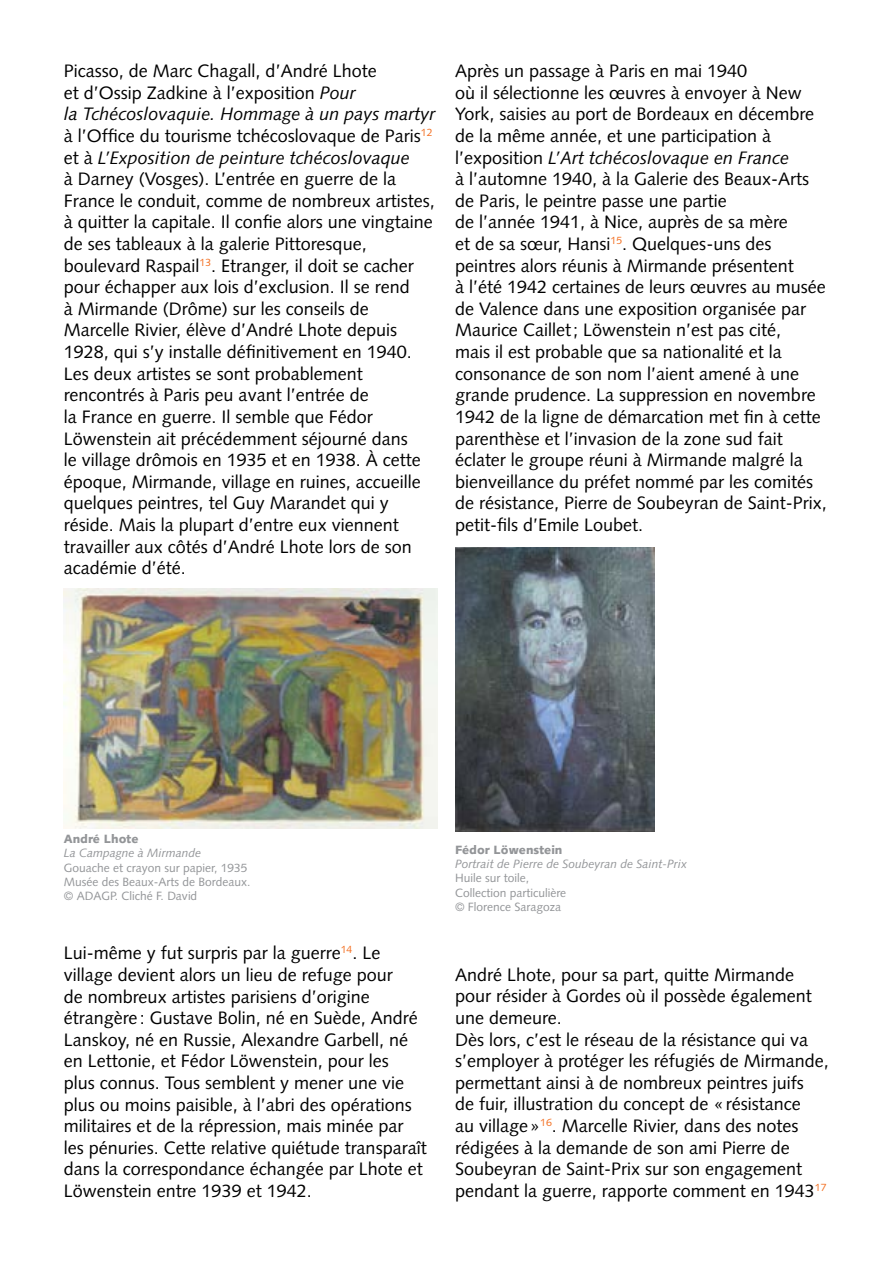
<style>
.page{position:relative;width:893px;height:1263px;background:#fff}
.page>*{position:absolute;margin:0;border:0;box-sizing:border-box;transform-origin:0 0}
.t1{font:18px/21.6px "Syntax";color:#000}
.t2{font:12px/14.4px "Syntax";color:#939598}
.t3{font:italic 12px "Syntax";color:#939598}
.t4{font:900 12px "Syntax";color:#939598}
.s1{font-style:italic}
</style>
<div class="page">
<img style="left:64px;top:588px;width:374px;height:240px">
<img style="left:455px;top:548px;width:199px;height:283px">
<p class="t1" style="left:64px;top:60px;width:373px">Picasso, de Marc Chagall, d’André Lhote<br>et d’Ossip Zadkine à l’exposition <span class="s1">Pour<br>la Tchécoslovaquie. Hommage à un pays martyr </span>à l’Office du tourisme tchécoslovaque de Paris<sup>12 </sup>et à <span class="s1">L’Exposition de peinture tchécoslovaque<br></span>à Darney (Vosges). L’entrée en guerre de la France le conduit, comme de nombreux artistes, à quitter la capitale. Il confie alors une vingtaine de ses tableaux à la galerie Pittoresque, boulevard Raspail<sup>13</sup>. Etranger, il doit se cacher pour échapper aux lois d’exclusion. Il se rend<br>à Mirmande (Drôme) sur les conseils de Marcelle Rivier, élève d’André Lhote depuis 1928, qui s’y installe définitivement en 1940.<br>Les deux artistes se sont probablement rencontrés à Paris peu avant l’entrée de<br>la France en guerre. Il semble que Fédor Löwenstein ait précédemment séjourné dans<br>le village drômois en 1935 et en 1938. À cette époque, Mirmande, village en ruines, accueille quelques peintres, tel Guy Marandet qui y réside. Mais la plupart d’entre eux viennent travailler aux côtés d’André Lhote lors de son académie d’été.</p>
<p class="t1" style="left:455px;top:60px;width:373px">Après un passage à Paris en mai 1940<br>où il sélectionne les œuvres à envoyer à New York, saisies au port de Bordeaux en décembre de la même année, et une participation à l’exposition <span class="s1">L’Art tchécoslovaque en France<br></span>à l’automne 1940, à la Galerie des Beaux-Arts de Paris, le peintre passe une partie<br>de l’année 1941, à Nice, auprès de sa mère<br>et de sa sœur, Hansi<sup>15</sup>. Quelques-uns des peintres alors réunis à Mirmande présentent<br>à l’été 1942 certaines de leurs œuvres au musée de Valence dans une exposition organisée par Maurice Caillet; Löwenstein n’est pas cité,<br>mais il est probable que sa nationalité et la consonance de son nom l’aient amené à une grande prudence. La suppression en novembre 1942 de la ligne de démarcation met fin à cette parenthèse et l’invasion de la zone sud fait éclater le groupe réuni à Mirmande malgré la bienveillance du préfet nommé par les comités de résistance, Pierre de Soubeyran de Saint-Prix, petit-fils d’Emile Loubet.</p>
<p class="t4" style="left:64px;top:831px;width:76px">André Lhote</p>
<p class="t3" style="left:64px;top:846px;width:139px">La Campagne à Mirmande</p>
<p class="t2" style="left:64px;top:860px;width:188px">Gouache et crayon sur papier, 1935<br>Musée des Beaux-Arts de Bordeaux. © ADAGP. Cliché F. David</p>
<p class="t1" style="left:64px;top:942px;width:364px">Lui-même y fut surpris par la guerre<sup>14</sup>. Le village devient alors un lieu de refuge pour<br>de nombreux artistes parisiens d’origine étrangère: Gustave Bolin, né en Suède, André Lanskoy, né en Russie, Alexandre Garbell, né en Lettonie, et Fédor Löwenstein, pour les<br>plus connus. Tous semblent y mener une vie plus ou moins paisible, à l’abri des opérations militaires et de la répression, mais minée par les pénuries. Cette relative quiétude transparaît dans la correspondance échangée par Lhote et Löwenstein entre 1939 et 1942.</p>
<p class="t4" style="left:455px;top:842px;width:109px">Fédor Löwenstein</p>
<p class="t3" style="left:455px;top:857px;width:234px">Portrait de Pierre de Soubeyran de Saint-Prix</p>
<p class="t2" style="left:455px;top:871px;width:113px">Huile sur toile,<br>Collection particulière © Florence Saragoza</p>
<p class="t1" style="left:455px;top:964px;width:375px">André Lhote, pour sa part, quitte Mirmande pour résider à Gordes où il possède également une demeure.<br>Dès lors, c’est le réseau de la résistance qui va s’employer à protéger les réfugiés de Mirmande, permettant ainsi à de nombreux peintres juifs<br>de fuir, illustration du concept de «résistance<br>au village»<sup>16</sup>. Marcelle Rivier, dans des notes rédigées à la demande de son ami Pierre de Soubeyran de Saint-Prix sur son engagement pendant la guerre, rapporte comment en 1943<sup>17</sup></p>
</div>
